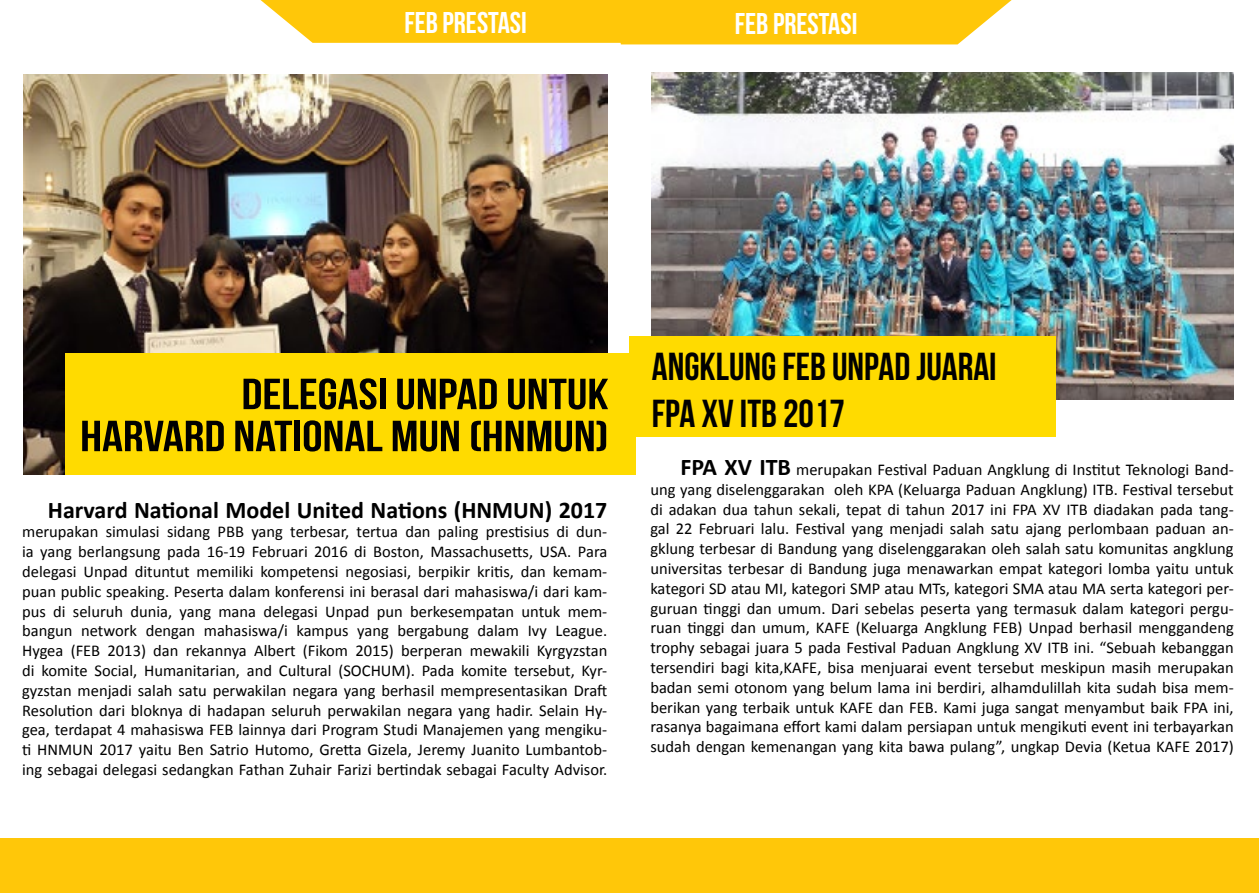
<style>
.page{position:relative;width:1259px;height:893px;background:#fff}
.page>*{position:absolute;margin:0;border:0;box-sizing:border-box;transform-origin:0 0}
.t1{font:43.5px/42px "Bebas Neue";color:#000;text-align:right;scale:1.18 1}
.t2{font:39px/46.8px "Bebas Neue";color:#000}
.t3{font:30px "Bebas Neue";color:#fff}
.t4{font:700 24px "Calibri";color:#000}
.t5{font:16.5px/19.8px "Calibri";color:#000;text-align:justify}
.s1{font-weight:700;font-size:24px}
</style>
<div class="page">
<svg style="left:260px;top:0;width:751px;height:44px;background:#ffcb1d"></svg>
<img style="left:23px;top:74px;width:584px;height:401px">
<div style="left:65px;top:354px;width:570px;height:121px;background:#ffdb00"></div>
<img style="left:652px;top:72px;width:581px;height:327px">
<div style="left:629px;top:336px;width:426px;height:101px;background:#ffdb00"></div>
<div style="left:0;top:839px;width:1259px;height:54px;background:#ffc709"></div>
<h3 class="t3" style="left:404px;top:6px;width:124px">FEB PRESTASI</h3>
<h3 class="t3" style="left:735px;top:7px;width:124px">FEB PRESTASI</h3>
<h1 class="t1" style="left:80px;top:373px;width:449px">DELEGASI UNPAD UNTUK<br>HARVARD NATIONAL MUN (HNMUN)</h1>
<h3 class="t4" style="left:48px;top:494px;width:561px">Harvard National Model United Nations (HNMUN) 2017</h3>
<p class="t5" style="left:22px;top:522px;width:587px">merupakan simulasi sidang PBB yang terbesar, tertua dan paling prestisius di dun&shy;ia yang berlangsung pada 16-19 Februari 2016 di Boston, Massachusetts, USA. Para delegasi Unpad dituntut memiliki kompetensi negosiasi, berpikir kritis, dan kemam&shy;puan public speaking. Peserta dalam konferensi ini berasal dari mahasiswa/i dari kam&shy;pus di seluruh dunia, yang mana delegasi Unpad pun berkesempatan untuk mem&shy;bangun network dengan mahasiswa/i kampus yang bergabung dalam Ivy League.<br>Hygea (FEB 2013) dan rekannya Albert (Fikom 2015) berperan mewakili Kyrgyzstan di komite Social, Humanitarian, and Cultural (SOCHUM). Pada komite tersebut, Kyr&shy;gyzstan menjadi salah satu perwakilan negara yang berhasil mempresentasikan Draft Resolution dari bloknya di hadapan seluruh perwakilan negara yang hadir. Selain Hy&shy;gea, terdapat 4 mahasiswa FEB lainnya dari Program Studi Manajemen yang mengiku&shy;ti HNMUN 2017 yaitu Ben Satrio Hutomo, Gretta Gizela, Jeremy Juanito Lumbantob&shy;ing sebagai delegasi sedangkan Fathan Zuhair Farizi bertindak sebagai Faculty Advisor.</p>
<h2 class="t2" style="left:652px;top:343px;width:346px">ANGKLUNG FEB UNPAD JUARAI<br>FPA XV ITB 2017</h2>
<p class="t5" style="left:650px;top:460px;width:585px;text-indent:30px"><span class="s1">FPA XV ITB</span> merupakan Festival Paduan Angklung di Institut Teknologi Band&shy;ung yang diselenggarakan oleh KPA (Keluarga Paduan Angklung) ITB. Festival tersebut di adakan dua tahun sekali, tepat di tahun 2017 ini FPA XV ITB diadakan pada tang&shy;gal 22 Februari lalu. Festival yang menjadi salah satu ajang perlombaan paduan an&shy;gklung terbesar di Bandung yang diselenggarakan oleh salah satu komunitas angklung universitas terbesar di Bandung juga menawarkan empat kategori lomba yaitu untuk kategori SD atau MI, kategori SMP atau MTs, kategori SMA atau MA serta kategori per&shy;guruan tinggi dan umum. Dari sebelas peserta yang termasuk dalam kategori pergu&shy;ruan tinggi dan umum, KAFE (Keluarga Angklung FEB) Unpad berhasil menggandeng trophy sebagai juara 5 pada Festival Paduan Angklung XV ITB ini. “Sebuah kebanggan tersendiri bagi kita,KAFE, bisa menjuarai event tersebut meskipun masih merupakan badan semi otonom yang belum lama ini berdiri, alhamdulillah kita sudah bisa mem&shy;berikan yang terbaik untuk KAFE dan FEB. Kami juga sangat menyambut baik FPA ini, rasanya bagaimana effort kami dalam persiapan untuk mengikuti event ini terbayarkan sudah dengan kemenangan yang kita bawa pulang”, ungkap Devia (Ketua KAFE 2017)</p>
</div>
